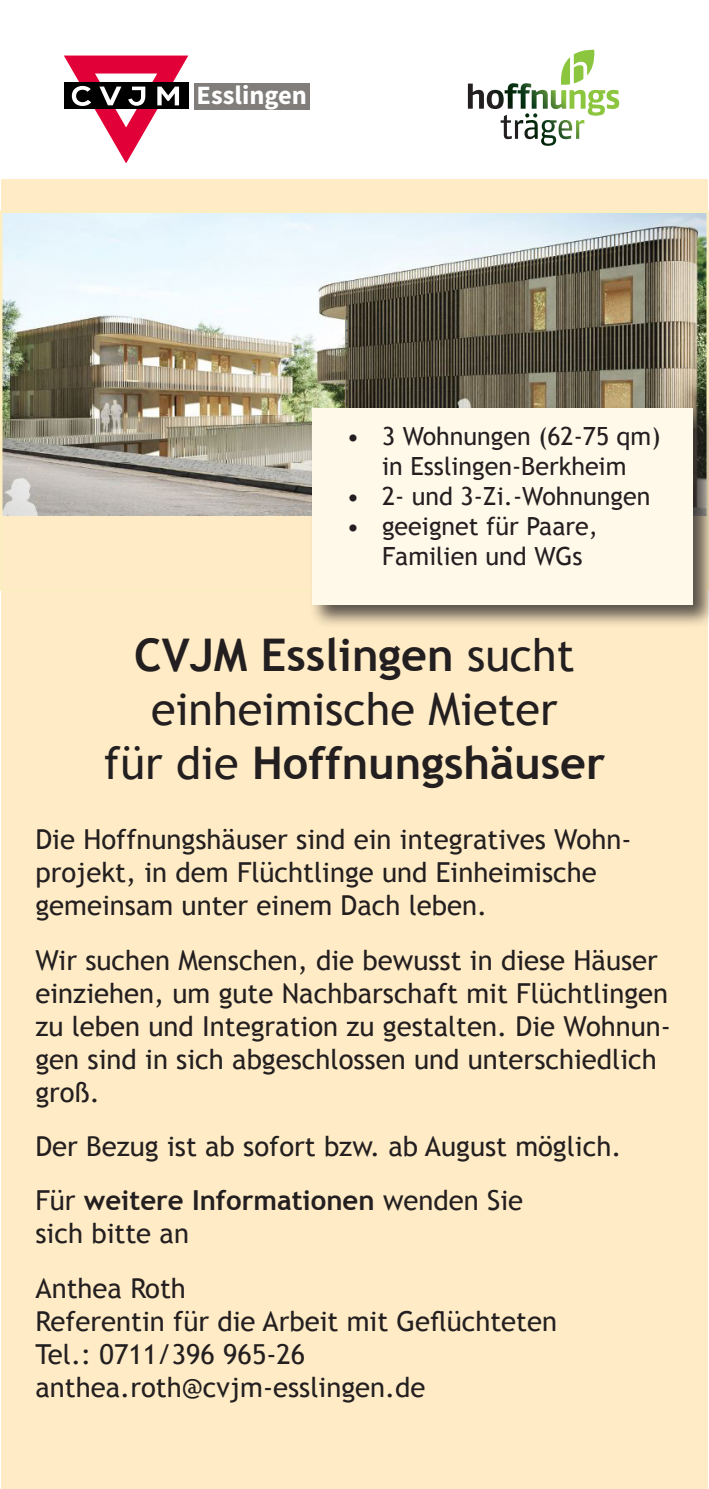
<style>
.page{position:relative;width:709px;height:1489px;background:#fff}
.page>*{position:absolute;margin:0;border:0;box-sizing:border-box;transform-origin:0 0}
.t1{font:45px/54px "Trebuchet MS";color:#231f20;text-align:center}
.t2{font:27.5px/33px "Trebuchet MS";color:#231f20}
.t3{font:700 26.5px "Source Sans Pro";color:#fff}
.t4{font:25px/30px "Trebuchet MS";color:#231f20;text-align:center}
.s1{font-weight:700}
</style>
<div class="page">
<div style="left:1px;top:180px;width:706px;height:1308px;background:#ffebc5"></div>
<svg style="left:468px;top:49px;width:151px;height:97px"></svg>
<svg style="left:64px;top:56px;width:124px;height:107px"></svg>
<div style="left:194px;top:82px;width:115px;height:27px;background:#807d7a"></div>
<img style="left:3px;top:213px;width:703px;height:302px">
<div style="left:309px;top:405px;width:400px;height:224px;background:#231f20;opacity:.75"></div>
<div style="left:312px;top:408px;width:381px;height:197px;background:#fff9ea"></div>
<p class="t3" style="left:196px;top:78px;width:112px">Esslingen</p>
<p class="t4" style="left:346px;top:421px;width:315px">• 3 Wohnungen (62-75 qm) in Esslingen-Berkheim</p>
<p class="t4" style="left:346px;top:481px;width:305px">• 2- und 3-Zi.-Wohnungen</p>
<p class="t4" style="left:382px;top:511px;width:217px;text-align:left;text-indent:-35px">• geeignet für Paare,<br>Familien und WGs</p>
<p class="t1" style="left:104px;top:628px;width:503px"><span class="s1">CVJM Esslingen</span> sucht einheimische Mieter<br>für die <span class="s1">Hoffnungshäuser</span></p>
<p class="t2" style="left:35px;top:823px;width:597px">Die Hoffnungshäuser sind ein integratives Wohn&shy;projekt, in dem Flüchtlinge und Einheimische gemeinsam unter einem Dach leben.</p>
<p class="t2" style="left:35px;top:943px;width:637px">Wir suchen Menschen, die bewusst in diese Häuser einziehen, um gute Nachbarschaft mit Flüchtlingen zu leben und Integration zu gestalten. Die Wohnun&shy;gen sind in sich abgeschlossen und unterschiedlich groß.</p>
<p class="t2" style="left:35px;top:1129px;width:587px">Der Bezug ist ab sofort bzw. ab August möglich.</p>
<p class="t2" style="left:35px;top:1184px;width:489px">Für <span class="s1">weitere Informationen</span> wenden Sie sich bitte an</p>
<p class="t2" style="left:35px;top:1271px;width:152px">Anthea Roth</p>
<p class="t2" style="left:35px;top:1304px;width:523px">Referentin für die Arbeit mit Geflüchteten</p>
<p class="t2" style="left:35px;top:1337px;width:271px">Tel.: 0711/396 965-26</p>
<p class="t2" style="left:35px;top:1370px;width:391px">anthea.roth@cvjm-esslingen.de</p>
</div>
